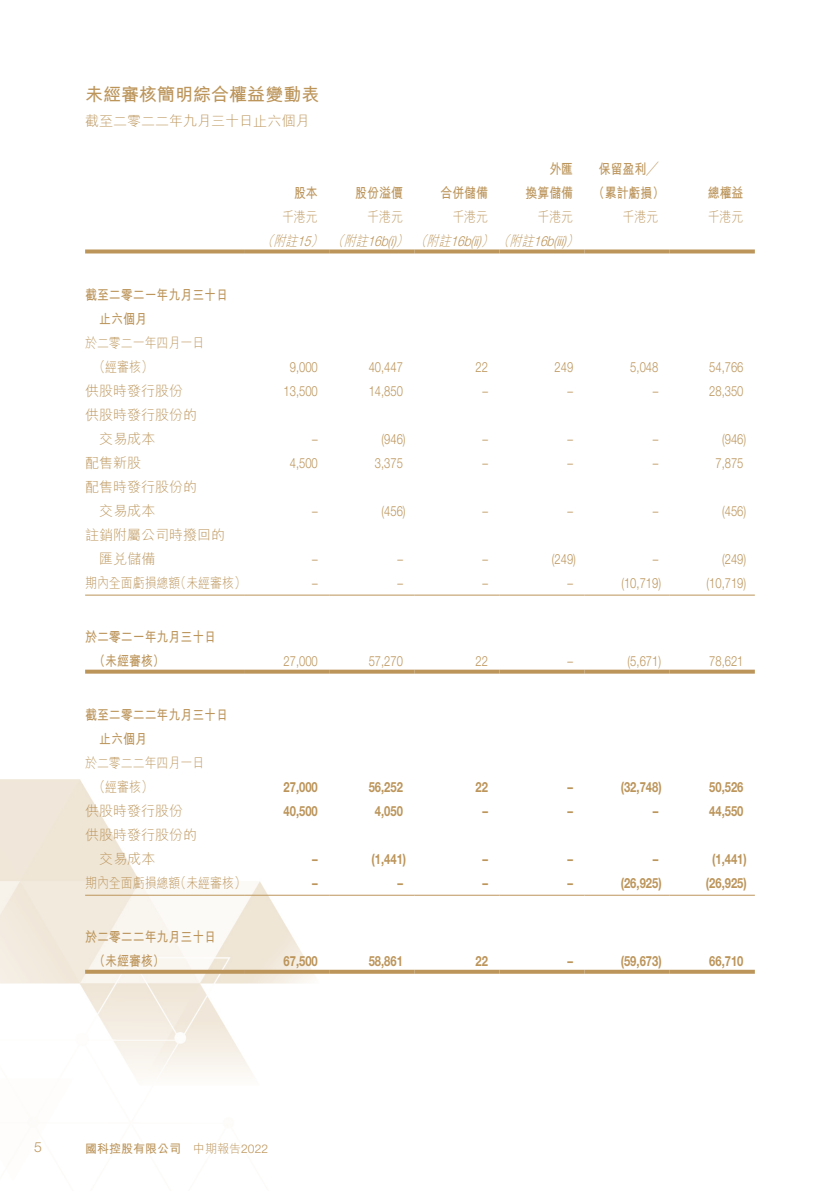
<style>
.page{position:relative;width:840px;height:1191px;background:#fff}
.page>*{position:absolute;margin:0;border:0;box-sizing:border-box;transform-origin:0 0}
.t1{font:700 18px "M Hei HK";color:#bc955b}
.t2{font:300 14px "Helvetica Neue LT Std";color:#bc955b;scale:.8 1}
.t3{font:700 14px "Helvetica Neue LT Std";color:#bc955b;scale:.8 1}
.t4{font:700 14px/24px "M Hei HK";color:#bc955b;scale:.85 1}
.t5{font:300 14px/24px "M Hei HK";color:#bc955b}
.t6{font:300 14px/24px "M Hei HK";color:#bc955b;scale:.85 1}
.t7{font:italic 300 14px "Helvetica Neue LT Std";color:#bc955b;scale:.85 1}
.t8{font:300 14px "Helvetica Neue LT Std";color:#bc955b}
.t9{font:700 12px "M Hei HK";color:#bc955b}
.s1{font-family:"M Hei HK"}
.s2{font-weight:300}
.s3{font-family:"Helvetica Neue LT Std";font-weight:300}
</style>
<div class="page">
<img style="left:0;top:249px;width:755px;height:827px">
<svg style="left:85px;top:249px;width:159px;height:4px"></svg>
<svg style="left:244px;top:249px;width:85px;height:4px"></svg>
<svg style="left:329px;top:249px;width:85px;height:4px"></svg>
<svg style="left:414px;top:249px;width:85px;height:4px"></svg>
<svg style="left:499px;top:249px;width:85px;height:4px"></svg>
<svg style="left:584px;top:249px;width:85px;height:4px"></svg>
<svg style="left:669px;top:249px;width:85px;height:4px"></svg>
<hr style="left:85px;top:594px;width:159px;height:1px;background:#bc955b">
<hr style="left:244px;top:594px;width:85px;height:1px;background:#bc955b">
<hr style="left:329px;top:594px;width:85px;height:1px;background:#bc955b">
<hr style="left:414px;top:594px;width:85px;height:1px;background:#bc955b">
<hr style="left:499px;top:594px;width:85px;height:1px;background:#bc955b">
<hr style="left:584px;top:594px;width:85px;height:1px;background:#bc955b">
<hr style="left:669px;top:594px;width:85px;height:1px;background:#bc955b">
<svg style="left:85px;top:669px;width:159px;height:4px"></svg>
<svg style="left:244px;top:669px;width:85px;height:4px"></svg>
<svg style="left:329px;top:669px;width:85px;height:4px"></svg>
<svg style="left:414px;top:669px;width:85px;height:4px"></svg>
<svg style="left:499px;top:669px;width:85px;height:4px"></svg>
<svg style="left:584px;top:669px;width:85px;height:4px"></svg>
<svg style="left:669px;top:669px;width:85px;height:4px"></svg>
<hr style="left:85px;top:894px;width:159px;height:1px;background:#bc955b">
<hr style="left:244px;top:894px;width:85px;height:1px;background:#bc955b">
<hr style="left:329px;top:894px;width:85px;height:1px;background:#bc955b">
<hr style="left:414px;top:894px;width:85px;height:1px;background:#bc955b">
<hr style="left:499px;top:894px;width:85px;height:1px;background:#bc955b">
<hr style="left:584px;top:894px;width:85px;height:1px;background:#bc955b">
<hr style="left:669px;top:894px;width:85px;height:1px;background:#bc955b">
<svg style="left:85px;top:969px;width:159px;height:4px"></svg>
<svg style="left:244px;top:969px;width:85px;height:4px"></svg>
<svg style="left:329px;top:969px;width:85px;height:4px"></svg>
<svg style="left:414px;top:969px;width:85px;height:4px"></svg>
<svg style="left:499px;top:969px;width:85px;height:4px"></svg>
<svg style="left:584px;top:969px;width:85px;height:4px"></svg>
<svg style="left:669px;top:969px;width:85px;height:4px"></svg>
<p class="t1" style="left:85px;top:81px;width:235px">未經審核簡明綜合權益變動表</p>
<p class="t5" style="left:85px;top:108px;width:225px">截至二零二二年九月三十日止六個月</p>
<p class="t4" style="left:294px;top:179px;width:30px">股本</p>
<p class="t4" style="left:355px;top:179px;width:58px">股份溢價</p>
<p class="t4" style="left:440px;top:179px;width:58px">合併儲備</p>
<p class="t4" style="left:525px;top:155px;width:58px;text-align:right">外匯<br>換算儲備</p>
<p class="t4" style="left:592px;top:155px;width:86px;text-align:center">保留盈利╱（累計虧損）</p>
<p class="t4" style="left:707px;top:179px;width:44px">總權益</p>
<p class="t4" style="left:99px;top:281px;width:153px;text-indent:-14px">截至二零二一年九月三十日止六個月</p>
<p class="t6" style="left:93px;top:330px;width:132px;text-indent:-8px">於二零二一年四月一日（經審核）</p>
<p class="t6" style="left:282px;top:204px;width:44px">千港元</p>
<p class="t6" style="left:367px;top:204px;width:43px">千港元</p>
<p class="t6" style="left:452px;top:204px;width:43px">千港元</p>
<p class="t6" style="left:537px;top:204px;width:44px">千港元</p>
<p class="t6" style="left:622px;top:204px;width:44px">千港元</p>
<p class="t6" style="left:707px;top:204px;width:44px">千港元</p>
<p class="t7" style="left:261px;top:232px;width:378px"><span class="s1">（附註</span>15<span class="s1">）（附註</span>16b(i) <span class="s1">）（附註</span>16b(ii) <span class="s1">）（附註</span>16b(iii) <span class="s1">）</span></p>
<p class="t2" style="left:289px;top:358px;width:37px">9,000</p>
<p class="t2" style="left:368px;top:358px;width:44px">40,447</p>
<p class="t2" style="left:475px;top:358px;width:17px">22</p>
<p class="t2" style="left:554px;top:358px;width:25px">249</p>
<p class="t2" style="left:630px;top:358px;width:37px">5,048</p>
<p class="t2" style="left:708px;top:358px;width:44px">54,766</p>
<p class="t5" style="left:85px;top:378px;width:99px">供股時發行股份</p>
<p class="t2" style="left:283px;top:382px;width:44px">13,500</p>
<p class="t2" style="left:368px;top:382px;width:44px">14,850</p>
<p class="t2" style="left:482px;top:382px;width:8px">–</p>
<p class="t2" style="left:567px;top:382px;width:8px">–</p>
<p class="t2" style="left:652px;top:382px;width:8px">–</p>
<p class="t2" style="left:708px;top:382px;width:44px">28,350</p>
<p class="t5" style="left:99px;top:402px;width:99px;text-indent:-14px">供股時發行股份的交易成本</p>
<p class="t2" style="left:312px;top:430px;width:8px">–</p>
<p class="t2" style="left:381px;top:430px;width:32px">(946)</p>
<p class="t2" style="left:482px;top:430px;width:8px">–</p>
<p class="t2" style="left:567px;top:430px;width:8px">–</p>
<p class="t2" style="left:652px;top:430px;width:8px">–</p>
<p class="t2" style="left:721px;top:430px;width:32px">(946)</p>
<p class="t5" style="left:85px;top:450px;width:57px">配售新股</p>
<p class="t2" style="left:289px;top:454px;width:37px">4,500</p>
<p class="t2" style="left:374px;top:454px;width:37px">3,375</p>
<p class="t2" style="left:482px;top:454px;width:8px">–</p>
<p class="t2" style="left:567px;top:454px;width:8px">–</p>
<p class="t2" style="left:652px;top:454px;width:8px">–</p>
<p class="t2" style="left:715px;top:454px;width:37px">7,875</p>
<p class="t5" style="left:99px;top:474px;width:99px;text-indent:-14px">配售時發行股份的交易成本</p>
<p class="t2" style="left:312px;top:502px;width:8px">–</p>
<p class="t2" style="left:381px;top:502px;width:32px">(456)</p>
<p class="t2" style="left:482px;top:502px;width:8px">–</p>
<p class="t2" style="left:567px;top:502px;width:8px">–</p>
<p class="t2" style="left:652px;top:502px;width:8px">–</p>
<p class="t2" style="left:721px;top:502px;width:32px">(456)</p>
<p class="t5" style="left:99px;top:522px;width:127px;text-indent:-14px">註銷附屬公司時撥回的匯兌儲備</p>
<p class="t2" style="left:312px;top:550px;width:8px">–</p>
<p class="t2" style="left:397px;top:550px;width:8px">–</p>
<p class="t2" style="left:482px;top:550px;width:8px">–</p>
<p class="t2" style="left:551px;top:550px;width:32px">(249)</p>
<p class="t2" style="left:652px;top:550px;width:8px">–</p>
<p class="t2" style="left:721px;top:550px;width:32px">(249)</p>
<p class="t6" style="left:85px;top:570px;width:190px">期內全面虧損總額（未經審核）</p>
<p class="t2" style="left:312px;top:574px;width:8px">–</p>
<p class="t2" style="left:397px;top:574px;width:8px">–</p>
<p class="t2" style="left:482px;top:574px;width:8px">–</p>
<p class="t2" style="left:567px;top:574px;width:8px">–</p>
<p class="t2" style="left:621px;top:574px;width:51px">(10,719)</p>
<p class="t2" style="left:706px;top:574px;width:51px">(10,719)</p>
<p class="t4" style="left:93px;top:623px;width:146px;text-indent:-8px">於二零二一年九月三十日（未經審核）</p>
<p class="t2" style="left:283px;top:652px;width:44px">27,000</p>
<p class="t2" style="left:368px;top:652px;width:44px">57,270</p>
<p class="t2" style="left:475px;top:652px;width:17px">22</p>
<p class="t2" style="left:567px;top:652px;width:8px">–</p>
<p class="t2" style="left:627px;top:652px;width:43px">(5,671)</p>
<p class="t2" style="left:708px;top:652px;width:44px">78,621</p>
<p class="t4" style="left:99px;top:701px;width:153px;text-indent:-14px">截至二零二二年九月三十日止六個月</p>
<p class="t6" style="left:93px;top:750px;width:132px;text-indent:-8px">於二零二二年四月一日（經審核）</p>
<p class="t3" style="left:283px;top:778px;width:44px">27,000</p>
<p class="t3" style="left:368px;top:778px;width:44px">56,252</p>
<p class="t3" style="left:475px;top:778px;width:17px">22</p>
<p class="t3" style="left:567px;top:778px;width:8px">–</p>
<p class="t3" style="left:620px;top:778px;width:53px">(32,748)</p>
<p class="t3" style="left:708px;top:778px;width:44px">50,526</p>
<p class="t5" style="left:85px;top:798px;width:99px">供股時發行股份</p>
<p class="t3" style="left:283px;top:802px;width:44px">40,500</p>
<p class="t3" style="left:374px;top:802px;width:37px">4,050</p>
<p class="t3" style="left:482px;top:802px;width:8px">–</p>
<p class="t3" style="left:567px;top:802px;width:8px">–</p>
<p class="t3" style="left:652px;top:802px;width:8px">–</p>
<p class="t3" style="left:708px;top:802px;width:44px">44,550</p>
<p class="t5" style="left:99px;top:822px;width:99px;text-indent:-14px">供股時發行股份的交易成本</p>
<p class="t3" style="left:312px;top:850px;width:8px">–</p>
<p class="t3" style="left:371px;top:850px;width:45px">(1,441)</p>
<p class="t3" style="left:482px;top:850px;width:8px">–</p>
<p class="t3" style="left:567px;top:850px;width:8px">–</p>
<p class="t3" style="left:652px;top:850px;width:8px">–</p>
<p class="t3" style="left:711px;top:850px;width:45px">(1,441)</p>
<p class="t6" style="left:85px;top:870px;width:190px">期內全面虧損總額（未經審核）</p>
<p class="t3" style="left:312px;top:874px;width:8px">–</p>
<p class="t3" style="left:397px;top:874px;width:8px">–</p>
<p class="t3" style="left:482px;top:874px;width:8px">–</p>
<p class="t3" style="left:567px;top:874px;width:8px">–</p>
<p class="t3" style="left:620px;top:874px;width:53px">(26,925)</p>
<p class="t3" style="left:705px;top:874px;width:53px">(26,925)</p>
<p class="t4" style="left:93px;top:923px;width:146px;text-indent:-8px">於二零二二年九月三十日（未經審核）</p>
<p class="t3" style="left:283px;top:952px;width:44px">67,500</p>
<p class="t3" style="left:368px;top:952px;width:44px">58,861</p>
<p class="t3" style="left:475px;top:952px;width:17px">22</p>
<p class="t3" style="left:567px;top:952px;width:8px">–</p>
<p class="t3" style="left:620px;top:952px;width:53px">(59,673)</p>
<p class="t3" style="left:708px;top:952px;width:44px">66,710</p>
<p class="t8" style="left:34px;top:1139px;width:9px">5</p>
<p class="t9" style="left:85px;top:1140px;width:184px">國科控股有限公司 <span class="s2">中期報告</span><span class="s3">2022</span></p>
</div>
